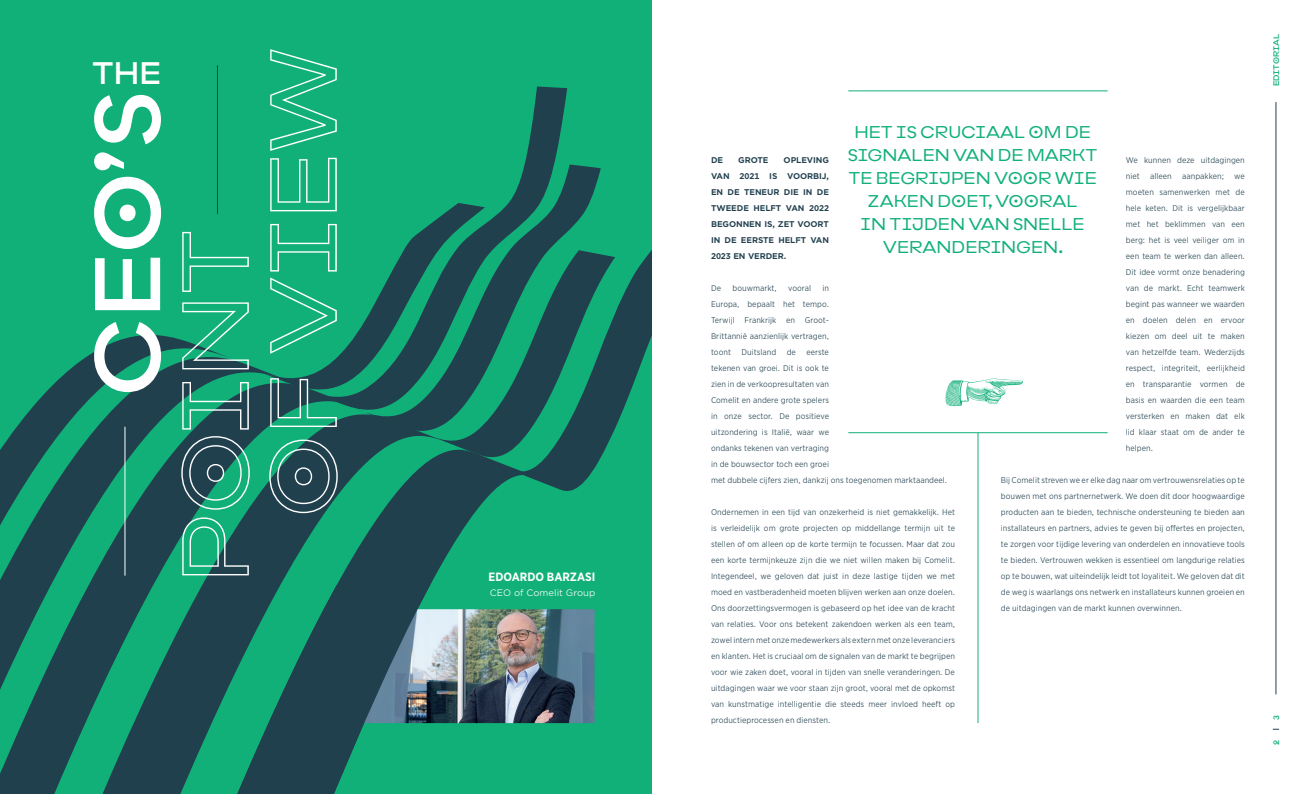
<style>
.page{position:relative;width:1304px;height:794px;background:#fff}
.page>*{position:absolute;margin:0;border:0;box-sizing:border-box;transform-origin:0 0}
.t1{font:93px "Epillox Outline";color:#fff}
.t2{font:93px "Epillox";color:#fff}
.t3{font:31px "Epillox";color:#fff}
.t4{font:300 17px/23px "Epillox";color:#11b079;text-align:center}
.t5{font:700 12px "Gotham Narrow";color:#fff}
.t6{font:9px "Gotham Office";color:#fff}
.t7{font:8px/16px "Gotham Narrow Office";color:#21404e;text-align:justify}
.t8{font:700 8px/16px "Gotham Office";letter-spacing:-.01em;color:#21404e;text-align:justify}
.t9{font:8px "Epillox";color:#11b079}
</style>
<div class="page">
<div style="left:0;top:0;width:652px;height:794px;background:#11b079"></div>
<svg style="left:524px;top:86px;width:43px;height:78px;fill:#21404e"></svg>
<svg style="left:536px;top:250px;width:116px;height:241px"></svg>
<svg style="left:442px;top:164px;width:159px;height:276px;fill:#21404e"></svg>
<svg style="left:351px;top:203px;width:134px;height:195px;fill:#20404e"></svg>
<svg style="left:360px;top:418px;width:176px;height:306px"></svg>
<svg style="left:233px;top:342px;width:127px;height:243px;fill:#21404e"></svg>
<svg style="left:0;top:335px;width:233px;height:459px;fill:#21404e"></svg>
<hr style="left:125px;top:427px;width:1px;height:148px;background:#fff">
<hr style="left:217px;top:65px;width:1px;height:149px;background:#21404e">
<hr style="left:848px;top:91px;width:260px;height:1px;background:#11b079">
<hr style="left:848px;top:432px;width:260px;height:1px;background:#11b079">
<hr style="left:1276px;top:102px;width:1px;height:592px;background:#21404e">
<hr style="left:978px;top:433px;width:1px;height:290px;background:#11b079">
<svg style="left:945px;top:378px;width:78px;height:28px"></svg>
<img style="left:435px;top:609px;width:160px;height:114px">
<svg style="left:232px;top:585px;width:203px;height:209px;fill:#21404e"></svg>
<p class="t3" style="left:92px;top:46px;width:70px">THE</p>
<p class="t2" style="left:46px;top:397px;width:307px;rotate:-90deg">CEO’S</p>
<p class="t1" style="left:133px;top:583px;width:355px;rotate:-90deg">POINT</p>
<p class="t1" style="left:221px;top:518px;width:472px;rotate:-90deg">OF VIEW</p>
<p class="t5" style="left:489px;top:569px;width:108px">EDOARDO BARZASI</p>
<p class="t6" style="left:490px;top:587px;width:107px">CEO of Comelit Group</p>
<p class="t4" style="left:848px;top:119px;width:251px">HET IS CRUCIAAL OM DE<br>SIGNALEN VAN DE MARKT<br>TE BEGRIJPEN VOOR WIE<br>ZAKEN DOET, VOORAL<br>IN TIJDEN VAN SNELLE<br>VERANDERINGEN.</p>
<p class="t8" style="left:711px;top:152px;width:120px;text-indent:73px">OPLEVING VAN 2021 IS VOORBIJ, EN DE TENEUR DIE IN DE TWEEDE HELFT VAN 2022<br>BEGONNEN IS, ZET VOORT IN DE EERSTE HELFT VAN 2023 EN VERDER.</p>
<p class="t7" style="left:711px;top:280px;width:12px">De</p>
<p class="t7" style="left:732px;top:280px;width:46px">bouwmarkt,</p>
<p class="t7" style="left:788px;top:280px;width:24px">vooral</p>
<p class="t8" style="left:711px;top:152px;width:14px">DE</p>
<p class="t8" style="left:738px;top:152px;width:32px">GROTE</p>
<p class="t7" style="left:1126px;top:152px;width:121px">We kunnen deze uitdagingen niet</p>
<p class="t7" style="left:1150px;top:168px;width:23px">alleen</p>
<p class="t7" style="left:1182px;top:168px;width:43px">aanpakken;</p>
<p class="t7" style="left:1126px;top:168px;width:121px;text-indent:108px">we moeten samenwerken met de hele keten. Dit is vergelijkbaar met het beklimmen van een berg: het is veel veiliger om in een team te werken dan alleen.<br>Dit idee vormt onze benadering van de markt. Echt teamwerk begint pas wanneer we waarden en doelen delen en ervoor kiezen om deel uit te maken van hetzelfde team. Wederzijds respect, integriteit, eerlijkheid en transparantie vormen de basis en waarden die een team versterken en maken dat elk lid klaar staat om de ander te helpen.</p>
<p class="t7" style="left:1001px;top:472px;width:246px">Bij Comelit streven we er elke dag naar om vertrouwensrelaties op te bouwen met ons partnernetwerk. We doen dit door hoogwaardige producten aan te bieden, technische ondersteuning te bieden aan installateurs en partners, advies te geven bij offertes en projecten, te zorgen voor tijdige levering van onderdelen en innovatieve tools te bieden. Vertrouwen wekken is essentieel om langdurige relaties op te bouwen, wat uiteindelijk leidt tot loyaliteit. We geloven dat dit de weg is waarlangs ons netwerk en installateurs kunnen groeien en de uitdagingen van de markt kunnen overwinnen.</p>
<p class="t7" style="left:711px;top:280px;width:120px;text-indent:111px">in Europa, bepaalt het tempo.<br>Terwijl Frankrijk en Groot-Brittannië aanzienlijk vertragen, toont</p>
<p class="t7" style="left:741px;top:344px;width:36px">Duitsland</p>
<p class="t7" style="left:787px;top:344px;width:11px">de</p>
<p class="t7" style="left:711px;top:344px;width:238px;text-align:left;text-indent:95px">eerste<br>tekenen van groei. Dit is ook te<br>zien in de verkoopresultaten van<br>Comelit en andere grote spelers<br>in onze sector. De positieve<br>uitzondering is Italië, waar we<br>ondanks tekenen van vertraging<br>in de bouwsector toch een groei<br>met dubbele cijfers zien, dankzij ons toegenomen marktaandeel.</p>
<p class="t7" style="left:711px;top:504px;width:246px">Ondernemen in een tijd van onzekerheid is niet gemakkelijk. Het is verleidelijk om grote projecten op middellange termijn uit te stellen of om alleen op de korte termijn te focussen. Maar dat zou een korte termijnkeuze zijn die we niet willen maken bij Comelit.<br>Integendeel, we geloven dat juist in deze lastige tijden we met moed en vastberadenheid moeten blijven werken aan onze doelen.</p>
<p class="t7" style="left:711px;top:600px;width:246px">Ons doorzettingsvermogen is gebaseerd op het idee van de kracht van relaties. Voor ons betekent zakendoen werken als een team, zowel intern met onze medewerkers als extern met onze leveranciers en klanten. Het is cruciaal om de signalen van de markt te begrijpen voor wie zaken doet, vooral in tijden van snelle veranderingen. De uitdagingen waar we voor staan zijn groot, vooral met de opkomst van kunstmatige intelligentie die steeds meer invloed heeft op productieprocessen en diensten.</p>
<p class="t9" style="left:1269px;top:86px;width:54px;rotate:-90deg">EDITORIAL</p>
<p class="t9" style="left:1269px;top:720px;width:6px;rotate:-90deg">3</p>
<p class="t9" style="left:1269px;top:745px;width:7px;rotate:-90deg">2</p>
</div>
